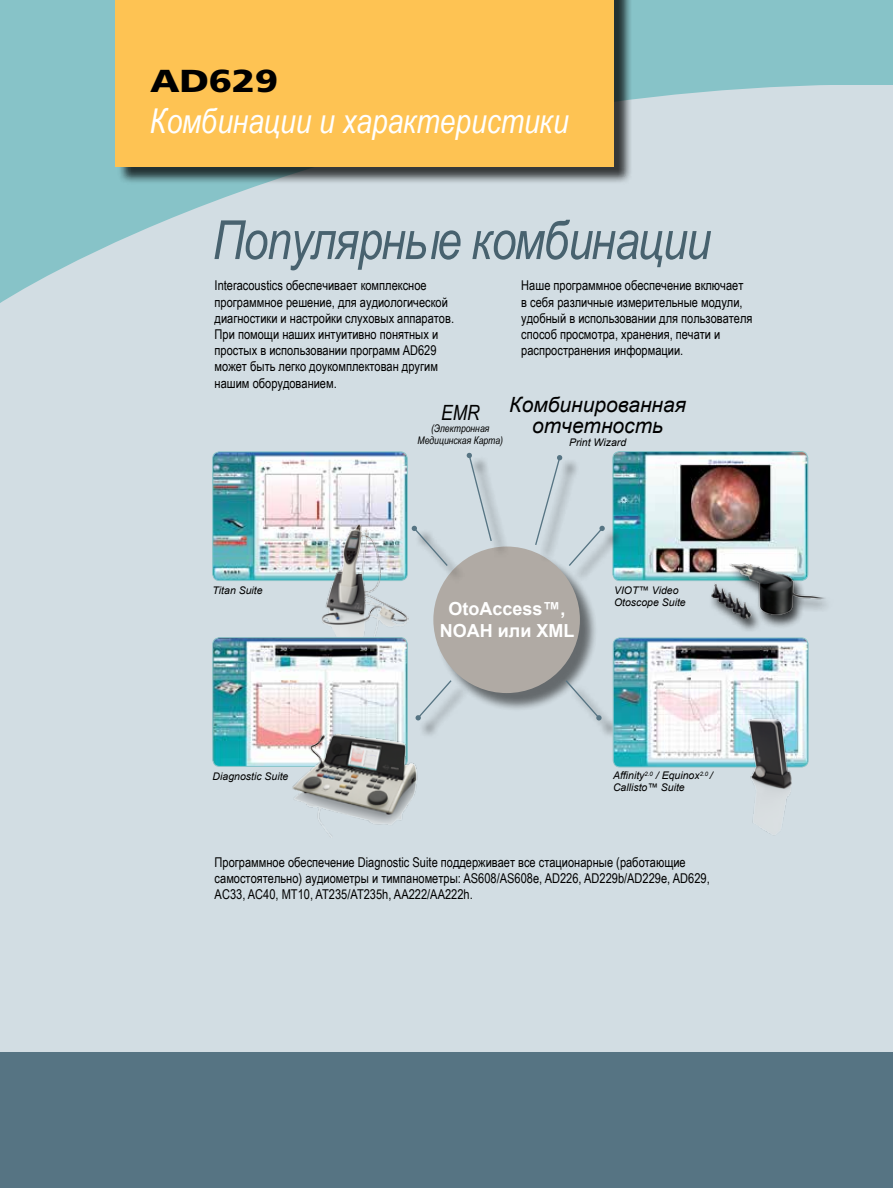
<style>
.page{position:relative;width:893px;height:1188px;background:#fff}
.page>*{position:absolute;margin:0;border:0;box-sizing:border-box;transform-origin:0 0}
.t1{font:italic 54px "Arial Narrow";letter-spacing:-.02em;color:#48626f}
.t2{font:italic 34.2px "Arial Narrow";color:#fff}
.t3{font:900 31.8px "Frutiger LT";letter-spacing:-.01em;color:#000;scale:1.2 1}
.t4{font:italic 21px/21px "Arial";color:#000;text-align:center}
.t5{font:italic 21px "Arial Narrow";color:#000}
.t6{font:700 18px/21.6px "Arial";color:#fff;text-align:center}
.t7{font:13.5px/16.2px "Arial Narrow";color:#000}
.t8{font:italic 10.5px/12px "Arial";color:#000}
.t9{font:italic 10.5px/12px "Arial Narrow";color:#000;text-align:center}
</style>
<div class="page">
<div style="left:0;top:85px;width:893px;height:1103px;background:#d2dde3"></div>
<svg style="left:0;top:0;width:893px;height:303px"></svg>
<div style="left:0;top:1052px;width:893px;height:136px;background:#567483"></div>
<hr style="left:0;top:66px;width:1px;height:237px;background:#87c3c8">
<div style="left:117px;top:0;width:515px;height:185px;background:#000;opacity:.75"></div>
<div style="left:115px;top:0;width:499px;height:166px;background:#fec353"></div>
<div style="left:436px;top:549px;width:163px;height:163px;background:#000;opacity:.75"></div>
<div style="left:433px;top:547px;width:147px;height:146px;background:#b0aaa4;border-radius:50%"></div>
<img style="left:213px;top:452px;width:194px;height:129px">
<div style="left:213px;top:452px;width:194px;height:129px;border:1px solid #87c3c8;border-radius:7px"></div>
<img style="left:613px;top:452px;width:195px;height:127px">
<div style="left:613px;top:451px;width:195px;height:130px;border:1px solid #87c3c8;border-radius:7px"></div>
<div style="left:569px;top:684px;width:51px;height:55px;background:#000;opacity:.75"></div>
<svg style="left:564px;top:679px;width:38px;height:42px"></svg>
<div style="left:418px;top:684px;width:51px;height:55px;background:#000;opacity:.75"></div>
<svg style="left:416px;top:679px;width:37px;height:41px"></svg>
<div style="left:470px;top:456px;width:40px;height:103px;background:#000;opacity:.75"></div>
<svg style="left:466px;top:452px;width:27px;height:91px"></svg>
<div style="left:572px;top:529px;width:51px;height:55px;background:#000;opacity:.75"></div>
<svg style="left:534px;top:455px;width:71px;height:112px"></svg>
<div style="left:414px;top:529px;width:51px;height:55px;background:#000;opacity:.75"></div>
<svg style="left:412px;top:526px;width:37px;height:41px"></svg>
<img style="left:320px;top:523px;width:88px;height:139px">
<img style="left:213px;top:638px;width:194px;height:128px">
<div style="left:213px;top:638px;width:194px;height:129px;border:1px solid #87c3c8;border-radius:7px"></div>
<img style="left:290px;top:732px;width:134px;height:104px">
<img style="left:707px;top:560px;width:119px;height:71px">
<img style="left:613px;top:638px;width:195px;height:129px">
<div style="left:613px;top:638px;width:195px;height:129px;border:1px solid #87c3c8;border-radius:7px"></div>
<img style="left:731px;top:715px;width:75px;height:119px">
<h3 class="t3" style="left:150px;top:62px;width:108px">AD629</h3>
<h2 class="t2" style="left:150px;top:97px;width:420px">Комбинации и характеристики</h2>
<h1 class="t1" style="left:213px;top:202px;width:500px">Популярные комбинации</h1>
<p class="t7" style="left:215px;top:277px;width:241px">Interacoustics обеспечивает комплексное программное решение, для аудиологической диагностики и настройки слуховых аппаратов.<br>При помощи наших интуитивно понятных и простых в использовании программ AD629 может быть легко доукомплектован другим нашим оборудованием.</p>
<p class="t7" style="left:521px;top:277px;width:233px">Наше программное обеспечение включает в себя различные измерительные модули, удобный в использовании для пользователя способ просмотра, хранения, печати и распространения информации.</p>
<p class="t8" style="left:213px;top:584px;width:52px">Titan Suite</p>
<p class="t8" style="left:213px;top:770px;width:77px">Diagnostic Suite</p>
<h3 class="t4" style="left:509px;top:395px;width:178px">Комбинированная отчетность</h3>
<p class="t8" style="left:569px;top:437px;width:59px">Print Wizard</p>
<h3 class="t5" style="left:441px;top:398px;width:40px">EMR</h3>
<p class="t9" style="left:418px;top:422px;width:87px">(Электронная<br>Медицинская Карта)</p>
<h3 class="t6" style="left:440px;top:598px;width:136px">OtoAccess™,<br>NOAH или XML</h3>
<p class="t8" style="left:614px;top:585px;width:73px">VIOT™ Video<br>Otoscope Suite</p>
<p class="t8" style="left:613px;top:770px;width:101px">Affinity<sup>2.0</sup> / Equinox<sup>2.0</sup> /<br>Callisto™ Suite</p>
<p class="t7" style="left:215px;top:853px;width:497px">Программное обеспечение Diagnostic Suite поддерживает все стационарные (работающие самостоятельно) аудиометры и тимпанометры: AS608/AS608e, AD226, AD229b/AD229e, AD629,<br>AC33, AC40, MT10, AT235/AT235h, AA222/AA222h.</p>
</div>
